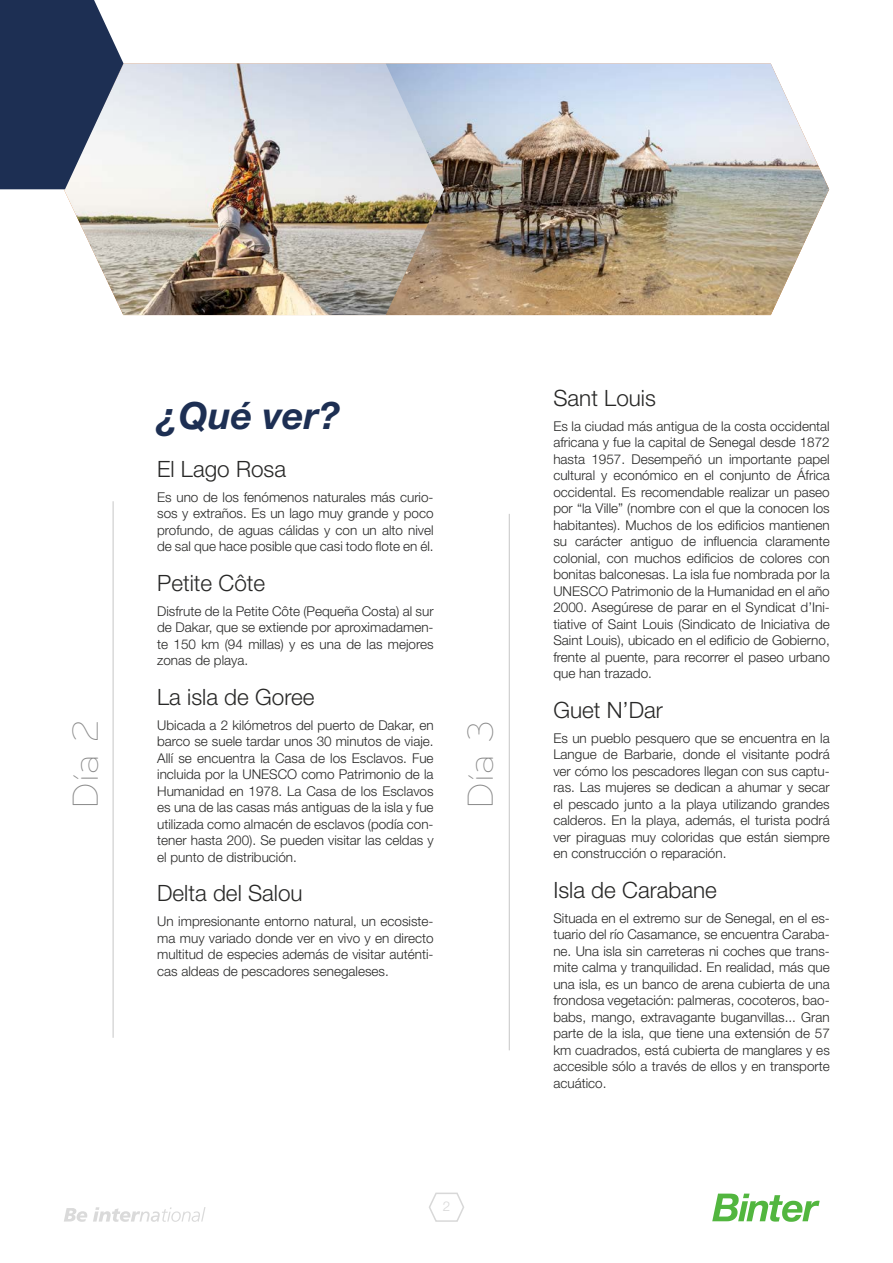
<style>
.page{position:relative;width:893px;height:1263px;background:#fff}
.page>*{position:absolute;margin:0;border:0;box-sizing:border-box;transform-origin:0 0}
.t1{font:300 37.5px "Bryant";color:#878787}
.t2{font:italic 700 37.5px "Helvetica Neue LT Std";color:#1d2f53}
.t3{font:300 22.5px "Helvetica Neue LT Std";color:#282827}
.t4{font:300 13.5px/16.5px "Helvetica Neue LT Std";color:#282827;text-align:justify}
.t5{font:300 13.5px "Helvetica Neue LT Std";color:#d8d8d8}
</style>
<div class="page">
<svg style="left:429px;top:1192px;width:35px;height:30px"></svg>
<svg style="left:64px;top:1208px;width:23px;height:14px"></svg>
<svg style="left:93px;top:1207px;width:113px;height:15px"></svg>
<svg style="left:712px;top:1193px;width:108px;height:29px"></svg>
<img style="left:444px;top:64px;width:385px;height:251px">
<hr style="left:113px;top:501px;width:1px;height:537px;background:#c6c6c6">
<hr style="left:509px;top:514px;width:1px;height:536px;background:#c6c6c6">
<img style="left:64px;top:64px;width:380px;height:251px">
<svg style="left:0;top:0;width:123px;height:189px;background:#465572"></svg>
<h1 class="t1" style="left:66px;top:809px;width:91px;rotate:-90deg">Día 2</h1>
<h1 class="t2" style="left:157px;top:392px;width:184px">¿Qué ver?</h1>
<h2 class="t3" style="left:157px;top:455px;width:130px">El Lago Rosa</h2>
<p class="t4" style="left:157px;top:488px;width:278px">Es uno de los fenómenos naturales más curio&shy;sos y extraños. Es un lago muy grande y poco profundo, de aguas cálidas y con un alto nivel de sal que hace posible que casi todo flote en él.</p>
<h2 class="t3" style="left:157px;top:569px;width:109px">Petite Côte</h2>
<p class="t4" style="left:157px;top:602px;width:278px">Disfrute de la Petite Côte (Pequeña Costa) al sur de Dakar, que se extiende por aproximadamen&shy;te 150 km (94 millas) y es una de las mejores zonas de playa.</p>
<h2 class="t3" style="left:157px;top:683px;width:159px">La isla de Goree</h2>
<p class="t4" style="left:157px;top:716px;width:278px">Ubicada a 2 kilómetros del puerto de Dakar, en barco se suele tardar unos 30 minutos de viaje.<br>Allí se encuentra la Casa de los Esclavos. Fue incluida por la UNESCO como Patrimonio de la Humanidad en 1978. La Casa de los Esclavos es una de las casas más antiguas de la isla y fue utilizada como almacén de esclavos (podía con&shy;tener hasta 200). Se pueden visitar las celdas y el punto de distribución.</p>
<h2 class="t3" style="left:157px;top:879px;width:147px">Delta del Salou</h2>
<p class="t4" style="left:157px;top:913px;width:278px">Un impresionante entorno natural, un ecosiste&shy;ma muy variado donde ver en vivo y en directo multitud de especies además de visitar auténti&shy;cas aldeas de pescadores senegaleses.</p>
<h1 class="t1" style="left:461px;top:809px;width:91px;rotate:-90deg">Día 3</h1>
<p class="t5" style="left:443px;top:1198px;width:9px">2</p>
<h2 class="t3" style="left:553px;top:384px;width:104px">Sant Louis</h2>
<p class="t4" style="left:553px;top:417px;width:278px">Es la ciudad más antigua de la costa occidental africana y fue la capital de Senegal desde 1872 hasta 1957. Desempeñó un importante papel cultural y económico en el conjunto de África occidental. Es recomendable realizar un paseo por “la Ville” (nombre con el que la conocen los habitantes). Muchos de los edificios mantienen su carácter antiguo de influencia claramente colonial, con muchos edificios de colores con bonitas balconesas. La isla fue nombrada por la UNESCO Patrimonio de la Humanidad en el año 2000. Asegúrese de parar en el Syndicat d’Ini&shy;tiative of Saint Louis (Sindicato de Iniciativa de Saint Louis), ubicado en el edificio de Gobierno, frente al puente, para recorrer el paseo urbano que han trazado.</p>
<h2 class="t3" style="left:553px;top:696px;width:111px">Guet N’Dar</h2>
<p class="t4" style="left:553px;top:729px;width:278px">Es un pueblo pesquero que se encuentra en la Langue de Barbarie, donde el visitante podrá ver cómo los pescadores llegan con sus captu&shy;ras. Las mujeres se dedican a ahumar y secar el pescado junto a la playa utilizando grandes calderos. En la playa, además, el turista podrá ver piraguas muy coloridas que están siempre en construcción o reparación.</p>
<h2 class="t3" style="left:553px;top:876px;width:165px">Isla de Carabane</h2>
<p class="t4" style="left:553px;top:909px;width:278px">Situada en el extremo sur de Senegal, en el es&shy;tuario del río Casamance, se encuentra Caraba&shy;ne. Una isla sin carreteras ni coches que trans&shy;mite calma y tranquilidad. En realidad, más que una isla, es un banco de arena cubierta de una frondosa vegetación: palmeras, cocoteros, bao&shy;babs, mango, extravagante buganvillas... Gran parte de la isla, que tiene una extensión de 57 km cuadrados, está cubierta de manglares y es accesible sólo a través de ellos y en transporte acuático.</p>
</div>
